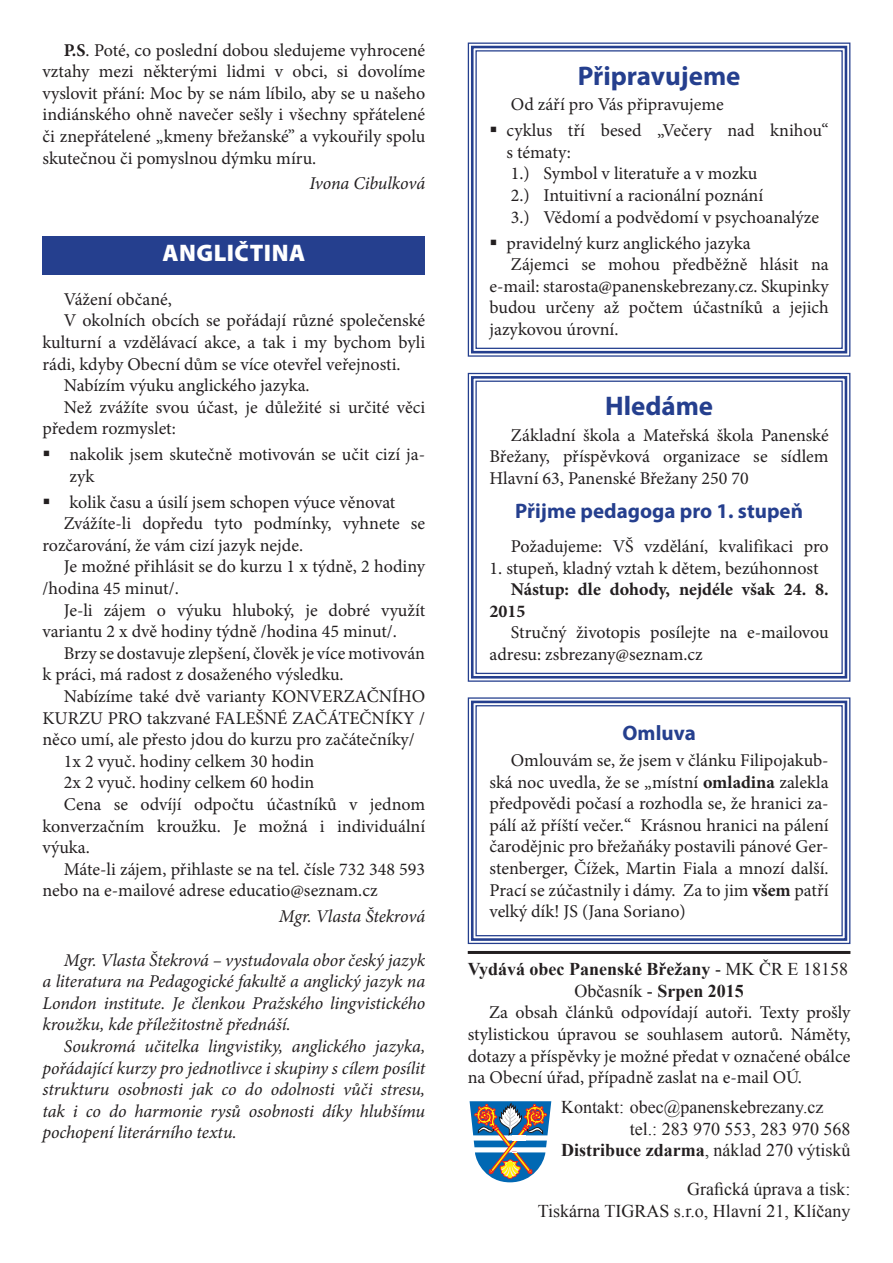
<style>
.page{position:relative;width:893px;height:1263px;background:#fff}
.page>*{position:absolute;margin:0;border:0;box-sizing:border-box;transform-origin:0 0}
.t1{font:700 27px "Myriad Pro";color:#253f8e}
.t2{font:900 24px "Myriad Pro";letter-spacing:.02em;color:#fff}
.t3{font:700 21px "Myriad Pro";color:#253f8e}
.t4{font:18px/21.6px "Minion Pro";color:#231f20;text-align:justify}
.t5{font:italic 18px/21.6px "Minion Pro";letter-spacing:-.01em;color:#231f20;text-align:justify}
.t6{font:18px/21.6px "Times New Roman";color:#231f20;text-align:right}
.t7{font:700 18px/21.6px "Times New Roman";color:#231f20;text-align:center}
.t8{font:700 18px/21.6px "Minion Pro";color:#231f20}
.s1{font-weight:700}
.s2{font-weight:400}
</style>
<div class="page">
<div style="left:43px;top:236px;width:382px;height:38px;background:#253f8e"></div>
<svg style="left:467px;top:697px;width:384px;height:248px"></svg>
<div style="left:471px;top:701px;width:376px;height:240px;border:3px solid #253f8e"></div>
<div style="left:475px;top:705px;width:368px;height:231px;border:1px solid #253f8e"></div>
<svg style="left:467px;top:372px;width:384px;height:310px"></svg>
<div style="left:471px;top:376px;width:376px;height:302px;border:3px solid #253f8e"></div>
<div style="left:475px;top:381px;width:368px;height:293px;border:1px solid #253f8e"></div>
<svg style="left:467px;top:42px;width:384px;height:315px"></svg>
<div style="left:471px;top:46px;width:376px;height:307px;border:3px solid #253f8e"></div>
<div style="left:475px;top:50px;width:368px;height:299px;border:1px solid #253f8e"></div>
<hr style="left:468px;top:951px;width:382px;height:3px;background:#231f20">
<svg style="left:469px;top:1101px;width:83px;height:82px"></svg>
<div style="left:513px;top:1135px;width:13px;height:5px;background:#fff"></div>
<svg style="left:498px;top:136px;width:18px;height:1px"></svg>
<svg style="left:498px;top:248px;width:18px;height:1px"></svg>
<p class="t4" style="left:43px;top:39px;width:384px;text-indent:21px"><span class="s1">P.S</span>. Poté, co poslední dobou sledujeme vyhrocené vztahy mezi některými lidmi v obci, si dovolíme vyslovit přání: Moc by se nám líbilo, aby se u našeho indiánského ohně navečer sešly i všechny spřátelené či znepřátelené „kmeny břežanské” a vykouřily spolu skutečnou či pomyslnou dýmku míru.</p>
<p class="t5" style="left:310px;top:173px;width:117px">Ivona Cibulková</p>
<h2 class="t2" style="left:162px;top:240px;width:144px">ANGLIČTINA</h2>
<p class="t4" style="left:64px;top:288px;width:109px">Vážení občané,</p>
<p class="t4" style="left:64px;top:310px;width:363px">V okolních obcích se pořádají různé společenské</p>
<p class="t4" style="left:43px;top:331px;width:384px">kulturní a vzdělávací akce, a tak i my bychom byli</p>
<p class="t4" style="left:43px;top:353px;width:360px">rádi, kdyby Obecní dům se více otevřel veřejnosti.</p>
<p class="t4" style="left:64px;top:375px;width:247px">Nabízím výuku anglického jazyka.</p>
<p class="t4" style="left:64px;top:396px;width:363px">Než zvážíte svou účast, je důležité si určité věci</p>
<p class="t4" style="left:43px;top:418px;width:135px">předem rozmyslet:</p>
<p class="t4" style="left:70px;top:444px;width:357px;text-indent:-27px">▪ nakolik jsem skutečně motivován se učit cizí ja&shy;zyk</p>
<p class="t4" style="left:43px;top:491px;width:354px">▪ kolik času a úsilí jsem schopen výuce věnovat</p>
<p class="t4" style="left:64px;top:513px;width:363px">Zvážíte-li dopředu tyto podmínky, vyhnete se</p>
<p class="t4" style="left:43px;top:534px;width:262px">rozčarování, že vám cizí jazyk nejde.</p>
<p class="t4" style="left:64px;top:556px;width:363px">Je možné přihlásit se do kurzu 1 x týdně, 2 hodiny</p>
<p class="t4" style="left:43px;top:577px;width:138px">/hodina 45 minut/.</p>
<p class="t4" style="left:64px;top:599px;width:363px">Je-li zájem o výuku hluboký, je dobré využít</p>
<p class="t4" style="left:43px;top:621px;width:356px">variantu 2 x dvě hodiny týdně /hodina 45 minut/.</p>
<p class="t4" style="left:64px;top:642px;width:363px">Brzy se dostavuje zlepšení, člověk je více motivován</p>
<p class="t4" style="left:43px;top:664px;width:303px">k práci, má radost z dosaženého výsledku.</p>
<p class="t4" style="left:64px;top:685px;width:363px">Nabízíme také dvě varianty KONVERZAČNÍHO</p>
<p class="t4" style="left:43px;top:707px;width:384px">KURZU PRO takzvané FALEŠNÉ ZAČÁTEČNÍKY /</p>
<p class="t4" style="left:43px;top:729px;width:374px">něco umí, ale přesto jdou do kurzu pro začátečníky/</p>
<p class="t4" style="left:64px;top:750px;width:252px">1x 2 vyuč. hodiny celkem 30 hodin</p>
<p class="t4" style="left:64px;top:772px;width:252px">2x 2 vyuč. hodiny celkem 60 hodin</p>
<p class="t4" style="left:64px;top:793px;width:363px">Cena se odvíjí odpočtu účastníků v jednom</p>
<p class="t4" style="left:43px;top:815px;width:384px">konverzačním kroužku. Je možná i individuální</p>
<p class="t4" style="left:43px;top:837px;width:49px">výuka.</p>
<p class="t4" style="left:64px;top:858px;width:363px">Máte-li zájem, přihlaste se na tel. čísle 732 348 593</p>
<p class="t4" style="left:43px;top:880px;width:337px">nebo na e-mailové adrese educatio@seznam.cz</p>
<p class="t5" style="left:279px;top:906px;width:148px">Mgr. Vlasta Štekrová</p>
<p class="t5" style="left:43px;top:949px;width:384px;text-indent:21px">Mgr. Vlasta Štekrová – vystudovala obor český jazyk a literatura na Pedagogické fakultě a anglický jazyk na London institute. Je členkou Pražského lingvistického kroužku, kde příležitostně přednáší.</p>
<p class="t5" style="left:43px;top:1035px;width:384px;text-indent:21px">Soukromá učitelka lingvistiky, anglického jazyka, pořádající kurzy pro jednotlivce i skupiny s cílem posílit strukturu osobnosti jak co do odolnosti vůči stresu, tak i co do harmonie rysů osobnosti díky hlubšímu pochopení literárního textu.</p>
<h1 class="t1" style="left:578px;top:58px;width:164px">Připravujeme</h1>
<p class="t4" style="left:511px;top:94px;width:214px">Od září pro Vás připravujeme</p>
<p class="t4" style="left:506px;top:120px;width:324px;text-align:left;text-indent:-17px">▪ cyklus tří besed „Večery nad knihou“ s tématy:<br>1.) Symbol v literatuře a v mozku<br>2.) Intuitivní a racionální poznání<br>3.) Vědomí a podvědomí v psychoanalýze</p>
<p class="t4" style="left:489px;top:232px;width:263px">▪ pravidelný kurz anglického jazyka</p>
<p class="t4" style="left:511px;top:254px;width:319px">Zájemci se mohou předběžně hlásit na</p>
<p class="t4" style="left:489px;top:275px;width:341px">e-mail: starosta@panenskebrezany.cz. Skupinky</p>
<p class="t4" style="left:489px;top:297px;width:341px">budou určeny až počtem účastníků a jejich</p>
<p class="t4" style="left:489px;top:318px;width:130px">jazykovou úrovní.</p>
<h1 class="t1" style="left:605px;top:388px;width:110px">Hledáme</h1>
<p class="t4" style="left:489px;top:424px;width:341px;text-indent:21px">Základní škola a Mateřská škola Panenské Břežany, příspěvková organizace se sídlem Hlavní 63, Panenské Břežany 250 70</p>
<p class="t3" style="left:515px;top:497px;width:289px">Přijme pedagoga pro 1. stupeň</p>
<p class="t4" style="left:511px;top:535px;width:319px">Požadujeme: VŠ vzdělání, kvalifikaci pro</p>
<p class="t4" style="left:489px;top:557px;width:331px">1. stupeň, kladný vztah k dětem, bezúhonnost</p>
<p class="t8" style="left:489px;top:578px;width:341px;text-indent:21px">Nástup: dle dohody, nejdéle však 24. 8.<br>2015</p>
<p class="t4" style="left:489px;top:622px;width:341px;text-indent:21px">Stručný životopis posílejte na e-mailovou adresu: zsbrezany@seznam.cz</p>
<p class="t3" style="left:622px;top:719px;width:75px">Omluva</p>
<p class="t4" style="left:489px;top:749px;width:341px;text-indent:21px">Omlouvám se, že jsem v článku Filipojakub&shy;ská noc uvedla, že se „místní <span class="s1">omladina</span> zalekla předpovědi počasí a rozhodla se, že hranici za&shy;pálí až příští večer.“ Krásnou hranici na pálení čarodějnic pro břežaňáky postavili pánové Ger&shy;stenberger, Čížek, Martin Fiala a mnozí další.<br>Prací se zúčastnily i dámy. Za to jim <span class="s1">všem</span> patří velký dík! JS (Jana Soriano)</p>
<p class="t7" style="left:468px;top:958px;width:382px">Vydává obec Panenské Břežany <span class="s2">- MK ČR E 18158<br>Občasník -</span> Srpen 2015</p>
<p class="t4" style="left:468px;top:1002px;width:384px;text-indent:21px">Za obsah článků odpovídají autoři. Texty prošly stylistickou úpravou se souhlasem autorů. Náměty, dotazy a příspěvky je možné předat v označené obálce na Obecní úřad, případně zaslat na e-mail OÚ.</p>
<p class="t6" style="left:561px;top:1096px;width:264px">Kontakt: obec@panenskebrezany.cz</p>
<p class="t6" style="left:630px;top:1118px;width:222px">tel.: 283 970 553, 283 970 568</p>
<p class="t6" style="left:561px;top:1139px;width:291px"><span class="s1">Distribuce zdarma</span>, náklad 270 výtisků</p>
<p class="t6" style="left:538px;top:1178px;width:314px">Grafická úprava a tisk:<br>Tiskárna TIGRAS s.r.o, Hlavní 21, Klíčany</p>
</div>
